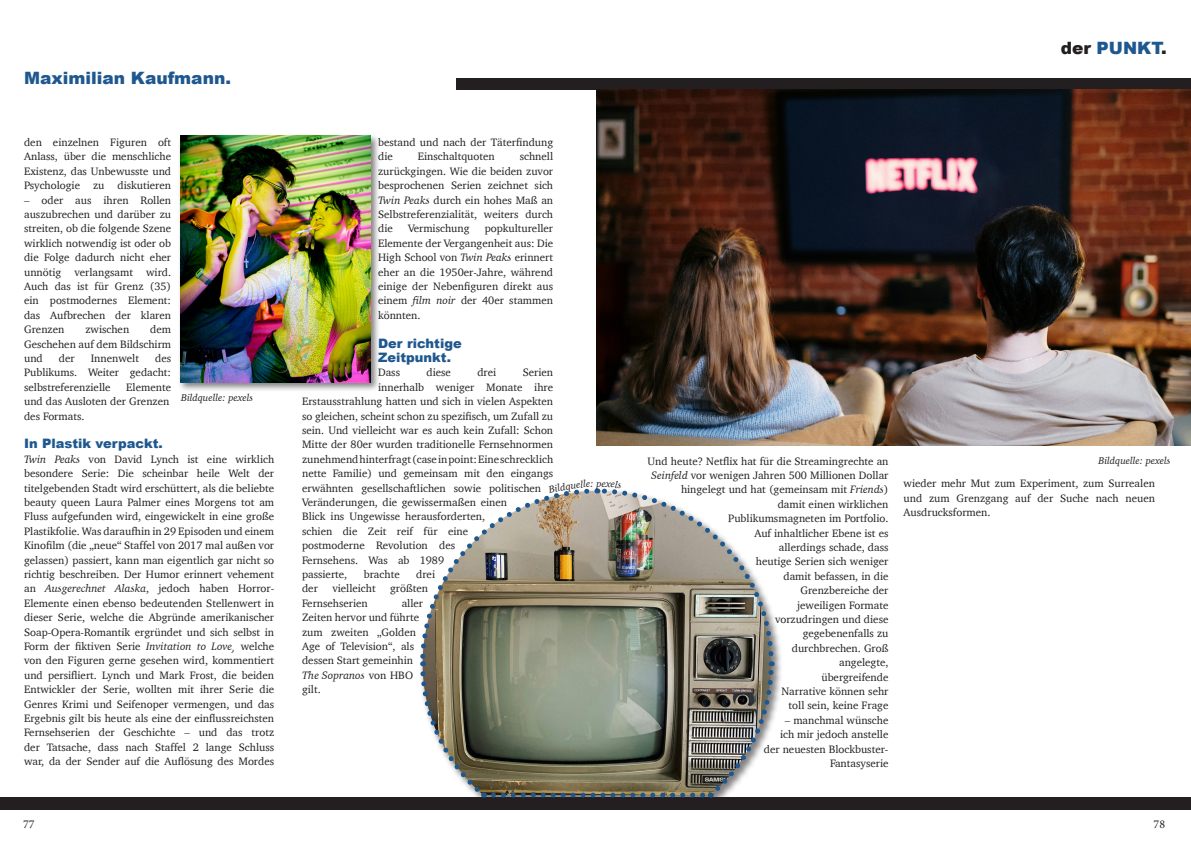
<style>
.page{position:relative;width:1191px;height:842px;background:#fff}
.page>*{position:absolute;margin:0;border:0;box-sizing:border-box;transform-origin:0 0}
.t1{font:900 17px "Arial";color:#1f588f}
.body{font:900 13px "Arial";color:#1f588f}
.t2{font:12px "Minion Pro";color:#231f20}
.body-2{font:11px/14.4px "Charter";color:#231f20;text-align:justify}
.t3{font:italic 10px "Charter";color:#231f20}
.s1{color:#231f20}
.s2{font-style:italic}
</style>
<div class="page">
<div style="left:457px;top:78px;width:734px;height:11px;background:#231f20"></div>
<div style="left:0;top:797px;width:1191px;height:13px;background:#231f20"></div>
<div style="left:178px;top:133px;width:202px;height:259px;background:#231f20;opacity:.57"></div>
<img style="left:180px;top:135px;width:190px;height:247px">
<div style="left:418px;top:487px;width:365px;height:320px;background:#231f20;opacity:.57"></div>
<img style="left:597px;top:89px;width:594px;height:356px">
<img style="left:418px;top:487px;width:358px;height:312px">
<p class="t1" style="left:24px;top:65px;width:208px">Maximilian Kaufmann.</p>
<p class="t1" style="left:1060px;top:35px;width:107px"><span class="s1">der</span> PUNKT<span class="s1">.</span></p>
<p class="body-2" style="left:378px;top:135px;width:177px">bestand und nach der Täterfindung die</p>
<p class="body-2" style="left:24px;top:135px;width:149px">den einzelnen Figuren oft Anlass, über die menschliche Existenz, das Unbewusste und Psychologie zu diskutieren</p>
<p class="body-2" style="left:24px;top:192px;width:149px">– oder aus ihren Rollen auszubrechen und darüber zu streiten, ob die folgende Szene wirklich notwendig ist oder ob die Folge dadurch nicht eher unnötig verlangsamt wird.<br>Auch das ist für Grenz (35) ein postmodernes Element: das Aufbrechen der klaren Grenzen</p>
<p class="body-2" style="left:378px;top:149px;width:177px;text-indent:142px">schnell zurückgingen. Wie die beiden zuvor besprochenen Serien zeichnet sich <span class="s2">Twin Peaks</span> durch ein hohes Maß an Selbstreferenzialität, weiters durch die</p>
<p class="body-2" style="left:418px;top:149px;width:78px">Einschaltquoten</p>
<p class="body-2" style="left:378px;top:221px;width:177px;text-indent:107px">popkultureller Elemente der Vergangenheit aus: Die High School von <span class="s2">Twin Peaks</span> erinnert eher an die 1950er-Jahre, während einige der Nebenfiguren direkt aus einem <span class="s2">film noir</span> der 40er stammen könnten.</p>
<p class="body" style="left:378px;top:333px;width:85px">Der richtige</p>
<p class="body" style="left:378px;top:348px;width:74px">Zeitpunkt.</p>
<p class="body-2" style="left:378px;top:365px;width:23px">Dass</p>
<p class="body-2" style="left:426px;top:365px;width:26px">diese</p>
<p class="body-2" style="left:477px;top:365px;width:20px">drei</p>
<p class="body-2" style="left:523px;top:365px;width:32px">Serien</p>
<p class="body-2" style="left:378px;top:380px;width:177px">innerhalb weniger Monate ihre</p>
<p class="body-2" style="left:302px;top:394px;width:253px">Erstausstrahlung hatten und sich in vielen Aspekten</p>
<p class="body-2" style="left:302px;top:408px;width:253px">so gleichen, scheint schon zu spezifisch, um Zufall zu</p>
<p class="body-2" style="left:302px;top:423px;width:253px">sein. Und vielleicht war es auch kein Zufall: Schon</p>
<p class="body-2" style="left:302px;top:437px;width:253px">Mitte der 80er wurden traditionelle Fernsehnormen</p>
<p class="body-2" style="left:302px;top:452px;width:253px">zunehmend hinterfragt (case in point: Eine schrecklich</p>
<p class="body-2" style="left:302px;top:466px;width:253px">nette Familie) und gemeinsam mit den eingangs</p>
<p class="body-2" style="left:302px;top:480px;width:241px">erwähnten gesellschaftlichen sowie politischen</p>
<p class="body-2" style="left:302px;top:495px;width:207px">Veränderungen, die gewissermaßen einen</p>
<p class="body-2" style="left:302px;top:509px;width:185px">Blick ins Ungewisse herausforderten,</p>
<p class="body-2" style="left:302px;top:524px;width:168px">schien die Zeit reif für eine</p>
<p class="body-2" style="left:302px;top:538px;width:155px">postmoderne Revolution des</p>
<p class="body-2" style="left:302px;top:552px;width:143px">Fernsehens. Was ab 1989</p>
<p class="body-2" style="left:302px;top:567px;width:47px">passierte,</p>
<p class="body-2" style="left:364px;top:567px;width:37px">brachte</p>
<p class="body-2" style="left:416px;top:567px;width:20px">drei</p>
<p class="body-2" style="left:302px;top:581px;width:17px">der</p>
<p class="body-2" style="left:332px;top:581px;width:45px">vielleicht</p>
<p class="body-2" style="left:390px;top:581px;width:39px">größten</p>
<p class="body-2" style="left:302px;top:596px;width:67px">Fernsehserien</p>
<p class="body-2" style="left:408px;top:221px;width:63px">Vermischung</p>
<p class="body-2" style="left:24px;top:322px;width:149px;text-indent:126px">dem Geschehen auf dem Bildschirm und</p>
<p class="body-2" style="left:85px;top:322px;width:45px">zwischen</p>
<p class="body-2" style="left:24px;top:351px;width:149px;text-indent:131px">des Publikums. Weiter gedacht: selbstreferenzielle</p>
<p class="body-2" style="left:59px;top:351px;width:17px">der</p>
<p class="body-2" style="left:91px;top:351px;width:50px">Innenwelt</p>
<p class="body-2" style="left:24px;top:380px;width:148px;text-align:right">Elemente<br>und das Ausloten der Grenzen</p>
<p class="body-2" style="left:24px;top:408px;width:62px">des Formats.</p>
<p class="body" style="left:24px;top:434px;width:140px">In Plastik verpackt.</p>
<p class="body-2" style="left:24px;top:452px;width:252px"><span class="s2">Twin Peaks</span> von David Lynch ist eine wirklich besondere Serie: Die scheinbar heile Welt der titelgebenden Stadt wird erschüttert, als die beliebte beauty queen Laura Palmer eines Morgens tot am Fluss aufgefunden wird, eingewickelt in eine große Plastikfolie. Was daraufhin in 29 Episoden und einem Kinofilm (die „neue“ Staffel von 2017 mal außen vor gelassen) passiert, kann man eigentlich gar nicht so richtig beschreiben. Der Humor erinnert vehement an <span class="s2">Ausgerechnet Alaska</span>, jedoch haben Horror-Elemente einen ebenso bedeutenden Stellenwert in dieser Serie, welche die Abgründe amerikanischer Soap-Opera-Romantik ergründet und sich selbst in Form der fiktiven Serie <span class="s2">Invitation to Love,</span> welche von den Figuren gerne gesehen wird, kommentiert und persifliert. Lynch und Mark Frost, die beiden Entwickler der Serie, wollten mit ihrer Serie die Genres Krimi und Seifenoper vermengen, und das Ergebnis gilt bis heute als eine der einflussreichsten Fernsehserien der Geschichte – und das trotz der Tatsache, dass nach Staffel 2 lange Schluss war, da der Sender auf die Auflösung des Mordes</p>
<p class="t3" style="left:1098px;top:452px;width:74px">Bildquelle: pexels</p>
<p class="t3" style="left:181px;top:389px;width:74px">Bildquelle: pexels</p>
<p class="body-2" style="left:647px;top:454px;width:242px;text-align:right">Und heute? Netflix hat für die Streamingrechte an <span class="s2">Seinfeld</span> vor wenigen Jahren 500 Millionen Dollar hingelegt und hat (gemeinsam mit <span class="s2">Friends</span>)<br>damit einen wirklichen</p>
<p class="body-2" style="left:728px;top:511px;width:162px;text-align:right">Publikumsmagneten im Portfolio.<br>Auf inhaltlicher Ebene ist es allerdings schade, dass<br>heutige Serien sich weniger damit befassen, in die<br>Grenzbereiche der<br>jeweiligen Formate<br>vorzudringen und diese gegebenenfalls zu<br>durchbrechen. Groß</p>
<p class="body-2" style="left:821px;top:655px;width:69px;text-align:right">angelegte, übergreifende</p>
<p class="body-2" style="left:781px;top:684px;width:109px;text-align:right">Narrative können sehr toll sein, keine Frage</p>
<p class="body-2" style="left:764px;top:713px;width:126px;text-align:right">– manchmal wünsche<br>ich mir jedoch anstelle der neuesten Blockbuster-<br>Fantasyserie</p>
<p class="body-2" style="left:903px;top:476px;width:253px">wieder mehr Mut zum Experiment, zum Surrealen und zum Grenzgang auf der Suche nach neuen Ausdrucksformen.</p>
<p class="t3" style="left:596px;top:475px;width:7px">p</p>
<p class="body-2" style="left:302px;top:596px;width:123px;text-align:left;text-indent:100px">aller<br>Zeiten hervor und führte zum zweiten „Golden<br>Age of Television“, als dessen Start gemeinhin<br><span class="s2">The Sopranos</span> von HBO gilt.</p>
<p class="t2" style="left:23px;top:816px;width:13px">77</p>
<p class="t2" style="left:1153px;top:816px;width:13px">78</p>
</div>
